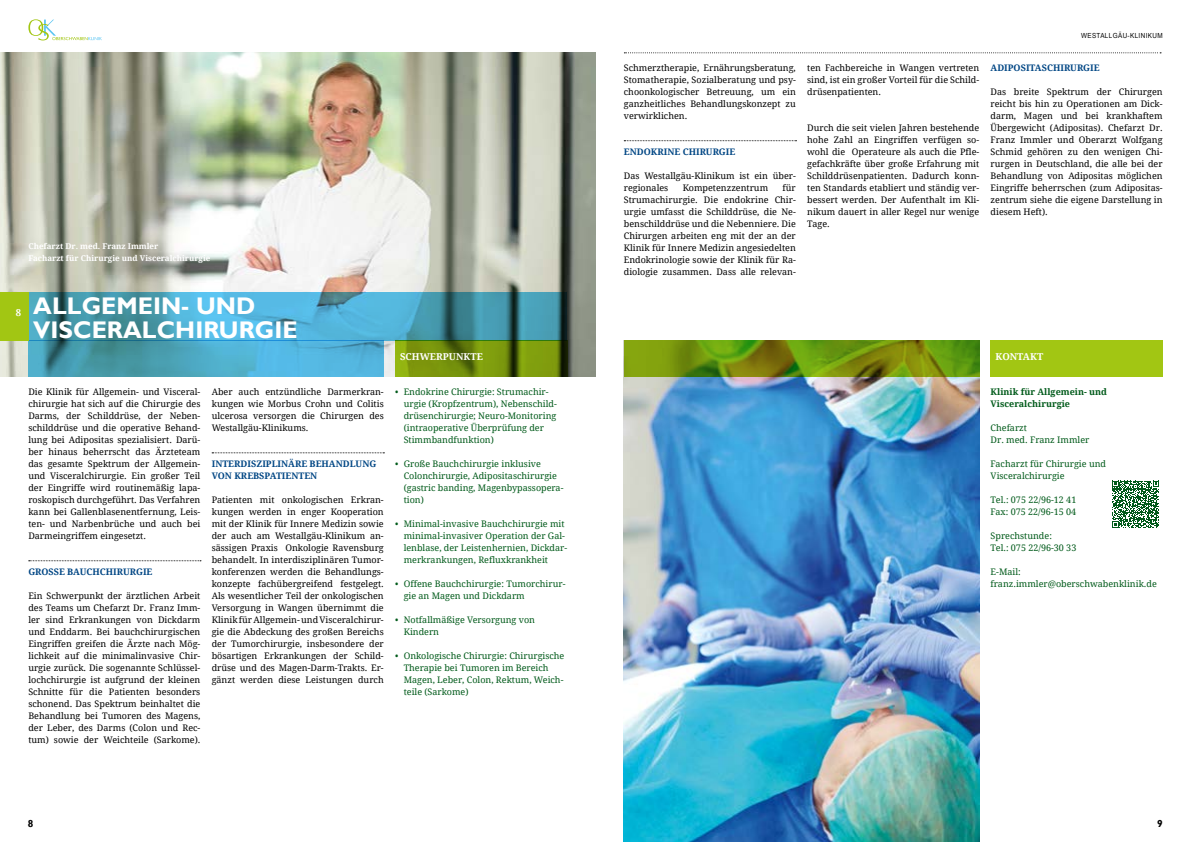
<style>
.page{position:relative;width:1191px;height:842px;background:#fff}
.page>*{position:absolute;margin:0;border:0;box-sizing:border-box;transform-origin:0 0}
.t1{font:700 24px/24px "Gill Alt One";color:#fff}
.t2{font:700 10.1px "Gill Alt One";color:#000}
.t3{font:700 9.5px "Droid Serif";color:#fff}
.t4{font:9px/12px "Droid Serif";color:#000;text-align:justify}
.t5{font:9px/12px "Droid Serif";color:#015a1a}
.t6{font:700 9px/12px "Droid Serif";color:#004684}
.t7{font:700 9px/12px "Droid Serif";color:#015a1a}
.t8{font:700 8px/12px "Droid Serif";color:#fff}
.t9{font:7px "Arial Narrow";letter-spacing:.05em;color:#000;scale:1.1 1}
</style>
<div class="page">
<svg style="left:28px;top:19px;width:74px;height:22px"></svg>
<svg style="left:624px;top:52px;width:537px;height:1px"></svg>
<img style="left:624px;top:376px;width:355px;height:466px">
<svg style="left:29px;top:560px;width:172px;height:1px"></svg>
<svg style="left:624px;top:140px;width:172px;height:1px"></svg>
<img style="left:0;top:52px;width:595px;height:324px">
<svg style="left:28px;top:292px;width:539px;height:48px;background:#499eb8"></svg>
<svg style="left:395px;top:340px;width:172px;height:36px;background:#6e890b"></svg>
<div style="left:990px;top:340px;width:172px;height:36px;background:#a2c613"></div>
<svg style="left:212px;top:452px;width:172px;height:1px"></svg>
<svg style="left:624px;top:340px;width:355px;height:36px;background:#6f8f0d"></svg>
<svg style="left:28px;top:340px;width:356px;height:36px;background:#4ba5c2"></svg>
<div style="left:0;top:292px;width:28px;height:48px;background:#a2c613"></div>
<svg style="left:1112px;top:481px;width:47px;height:47px"></svg>
<p class="t8" style="left:28px;top:240px;width:184px">Chefarzt Dr. med. Franz Immler<br>Facharzt für Chirurgie und Visceralchirurgie</p>
<p class="t3" style="left:16px;top:307px;width:7px">8</p>
<h1 class="t1" style="left:33px;top:294px;width:266px">ALLGEMEIN- UND<br>VISCERALCHIRURGIE</h1>
<p class="t4" style="left:28px;top:386px;width:173px">Die Klinik für Allgemein- und Visceral&shy;chirurgie hat sich auf die Chirurgie des Darms, der Schilddrüse, der Neben&shy;schilddrüse und die operative Behand&shy;lung bei Adipositas spezialisiert. Darü&shy;ber hinaus beherrscht das Ärzteteam das gesamte Spektrum der Allgemein&shy;und Visceralchirurgie. Ein großer Teil der Eingriffe wird routinemäßig lapa&shy;roskopisch durchgeführt. Das Verfahren kann bei Gallenblasenentfernung, Leis&shy;ten- und Narbenbrüche und auch bei Darmeingriffem eingesetzt.</p>
<p class="t6" style="left:28px;top:566px;width:126px">GROSSE BAUCHCHIRURGIE</p>
<p class="t4" style="left:28px;top:590px;width:173px">Ein Schwerpunkt der ärztlichen Arbeit des Teams um Chefarzt Dr. Franz Imm&shy;ler sind Erkrankungen von Dickdarm und Enddarm. Bei bauchchirurgischen Eingriffen greifen die Ärzte nach Mög&shy;lichkeit auf die minimalinvasive Chir&shy;urgie zurück. Die sogenannte Schlüssel&shy;lochchirurgie ist aufgrund der kleinen Schnitte für die Patienten besonders schonend. Das Spektrum beinhaltet die Behandlung bei Tumoren des Magens, der Leber, des Darms (Colon und Rec&shy;tum) sowie der Weichteile (Sarkome).</p>
<p class="t4" style="left:212px;top:386px;width:173px">Aber auch entzündliche Darmerkran&shy;kungen wie Morbus Crohn und Colitis ulcerosa versorgen die Chirurgen des Westallgäu-Klinikums.</p>
<p class="t6" style="left:212px;top:458px;width:166px">INTERDISZIPLINÄRE BEHANDLUNG<br>VON KREBSPATIENTEN</p>
<p class="t4" style="left:212px;top:494px;width:173px">Patienten mit onkologischen Erkran&shy;kungen werden in enger Kooperation mit der Klinik für Innere Medizin sowie der auch am Westallgäu-Klinikum an&shy;sässigen Praxis Onkologie Ravensburg behandelt. In interdisziplinären Tumor&shy;konferenzen werden die Behandlungs&shy;konzepte fachübergreifend festgelegt.<br>Als wesentlicher Teil der onkologischen Versorgung in Wangen übernimmt die Klinik für Allgemein- und Visceralchirur&shy;gie die Abdeckung des großen Bereichs der Tumorchirurgie, insbesondere der bösartigen Erkrankungen der Schild&shy;drüse und des Magen-Darm-Trakts. Er&shy;gänzt werden diese Leistungen durch</p>
<p class="t4" style="left:624px;top:62px;width:173px">Schmerztherapie, Ernährungsberatung, Stomatherapie, Sozialberatung und psy&shy;choonkologischer Betreuung, um ein ganzheitliches Behandlungskonzept zu verwirklichen.</p>
<p class="t6" style="left:624px;top:146px;width:113px">ENDOKRINE CHIRURGIE</p>
<p class="t4" style="left:624px;top:170px;width:173px">Das Westallgäu-Klinikum ist ein über&shy;regionales</p>
<p class="t4" style="left:624px;top:182px;width:173px;text-indent:159px">für Strumachirurgie. Die endokrine Chir&shy;urgie umfasst die Schilddrüse, die Ne&shy;benschilddrüse und die Nebenniere. Die Chirurgen arbeiten eng mit der an der Klinik für Innere Medizin angesiedelten Endokrinologie sowie der Klinik für Ra&shy;diologie zusammen. Dass alle relevan-</p>
<p class="t4" style="left:683px;top:182px;width:87px">Kompetenzzentrum</p>
<p class="t4" style="left:807px;top:62px;width:173px">ten Fachbereiche in Wangen vertreten sind, ist ein großer Vorteil für die Schild&shy;drüsenpatienten.</p>
<p class="t4" style="left:807px;top:122px;width:173px">Durch die seit vielen Jahren bestehende hohe Zahl an Eingriffen verfügen so&shy;wohl die Operateure als auch die Pfle&shy;gefachkräfte über große Erfahrung mit Schilddrüsenpatienten. Dadurch konn&shy;ten Standards etabliert und ständig ver&shy;bessert werden. Der Aufenthalt im Kli&shy;nikum dauert in aller Regel nur wenige Tage.</p>
<p class="t9" style="left:1081px;top:30px;width:76px">WESTALLGÄU-KLINIKUM</p>
<p class="t6" style="left:990px;top:62px;width:110px">ADIPOSITASCHIRURGIE</p>
<p class="t4" style="left:990px;top:86px;width:173px">Das breite Spektrum der Chirurgen reicht bis hin zu Operationen am Dick&shy;darm, Magen und bei krankhaftem Übergewicht (Adipositas). Chefarzt Dr.<br>Franz Immler und Oberarzt Wolfgang Schmid gehören zu den wenigen Chi&shy;rurgen in Deutschland, die alle bei der Behandlung von Adipositas möglichen Eingriffe beherrschen (zum Adipositas&shy;zentrum siehe die eigene Darstellung in diesem Heft).</p>
<p class="t3" style="left:400px;top:351px;width:84px">SCHWERPUNKTE</p>
<p class="t3" style="left:995px;top:351px;width:49px">KONTAKT</p>
<p class="t5" style="left:404px;top:386px;width:155px;text-indent:-9px">• Endokrine Chirurgie: Strumachir&shy;urgie (Kropfzentrum), Nebenschild&shy;drüsenchirurgie; Neuro-Monitoring (intraoperative Überprüfung der Stimmbandfunktion)</p>
<p class="t5" style="left:404px;top:458px;width:161px;text-indent:-9px">• Große Bauchchirurgie inklusive<br>Colonchirurgie, Adipositaschirurgie (gastric banding, Magenbypassopera&shy;tion)</p>
<p class="t5" style="left:404px;top:518px;width:165px;text-indent:-9px">• Minimal-invasive Bauchchirurgie mit minimal-invasiver Operation der Gal&shy;lenblase, der Leistenhernien, Dickdar&shy;merkrankungen, Refluxkrankheit</p>
<p class="t5" style="left:404px;top:578px;width:163px;text-indent:-9px">• Offene Bauchchirurgie: Tumorchirur&shy;gie an Magen und Dickdarm</p>
<p class="t5" style="left:404px;top:614px;width:133px;text-indent:-9px">• Notfallmäßige Versorgung von<br>Kindern</p>
<p class="t5" style="left:404px;top:650px;width:162px;text-indent:-9px">• Onkologische Chirurgie: Chirurgische<br>Therapie bei Tumoren im Bereich<br>Magen, Leber, Colon, Rektum, Weich&shy;teile (Sarkome)</p>
<p class="t7" style="left:990px;top:386px;width:118px">Klinik für Allgemein- und<br>Visceralchirurgie</p>
<p class="t5" style="left:990px;top:422px;width:100px">Chefarzt<br>Dr. med. Franz Immler</p>
<p class="t5" style="left:990px;top:458px;width:117px">Facharzt für Chirurgie und<br>Visceralchirurgie</p>
<p class="t5" style="left:990px;top:494px;width:87px">Tel.: 075 22/96-12 41<br>Fax: 075 22/96-15 04</p>
<p class="t5" style="left:990px;top:530px;width:87px">Sprechstunde:<br>Tel.: 075 22/96-30 33</p>
<p class="t5" style="left:990px;top:566px;width:168px">E-Mail: franz.immler@oberschwabenklinik.de</p>
<p class="t2" style="left:28px;top:818px;width:7px">8</p>
<p class="t2" style="left:1157px;top:818px;width:7px">9</p>
</div>
